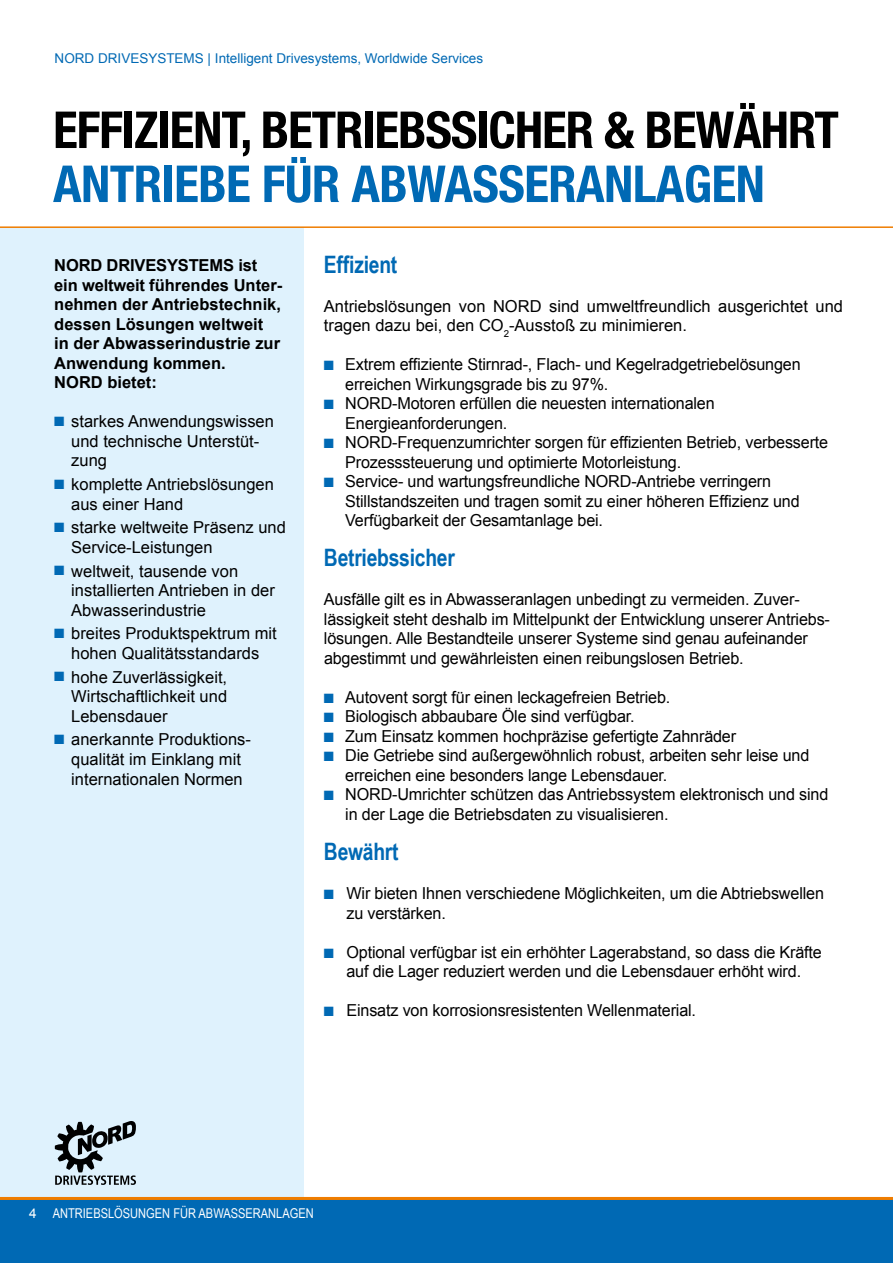
<style>
.page{position:relative;width:893px;height:1263px;background:#fff}
.page>*{position:absolute;margin:0;border:0;box-sizing:border-box;transform-origin:0 0}
.t1{font:700 condensed 51px "Helvetica Neue";letter-spacing:-.02em;color:#000}
.t2{font:700 condensed 51px "Helvetica Neue";letter-spacing:-.01em;color:#0069b4}
.t3{font:700 24px "Arial Narrow";letter-spacing:-.01em;color:#0069b4}
.t4{font:16.5px/19.5px "Arial";letter-spacing:-.01em;color:#000}
.t5{font:700 16.5px/19.5px "Arial";color:#000}
.t6{font:13.5px "Arial";color:#0069b4}
.t7{font:13.5px "Arial Narrow";color:#fff}
.s1{color:#0069b4}
.s2{font-family:"Arial"}
</style>
<div class="page">
<div style="left:0;top:228px;width:304px;height:969px;background:#dff2fd"></div>
<div style="left:0;top:1198px;width:893px;height:65px;background:#0069b4"></div>
<hr style="left:0;top:1197px;width:893px;height:3px;background:#ef7d00">
<hr style="left:0;top:226px;width:893px;height:2px;background:#ef7d00">
<svg style="left:55px;top:1121px;width:81px;height:64px"></svg>
<p class="t6" style="left:55px;top:49px;width:430px">NORD DRIVESYSTEMS | Intelligent Drivesystems, Worldwide Services</p>
<h1 class="t1" style="left:53px;top:99px;width:787px">EFFIZIENT, BETRIEBSSICHER &amp; BEWÄHRT</h1>
<h1 class="t2" style="left:53px;top:153px;width:713px">ANTRIEBE FÜR ABWASSERANLAGEN</h1>
<p class="t5" style="left:54px;top:256px;width:229px">NORD DRIVESYSTEMS ist ein weltweit führendes Unter&shy;nehmen der Antriebstechnik, dessen Lösungen weltweit<br>in der Abwasserindustrie zur<br>Anwendung kommen.<br>NORD bietet:</p>
<p class="t4" style="left:71px;top:412px;width:204px;text-indent:-17px"><span class="s1">■</span> starkes Anwendungswissen und technische Unterstüt&shy;zung</p>
<p class="t4" style="left:71px;top:475px;width:204px;text-indent:-17px"><span class="s1">■</span> komplette Antriebslösungen aus einer Hand</p>
<p class="t4" style="left:71px;top:518px;width:216px;text-indent:-17px"><span class="s1">■</span> starke weltweite Präsenz und<br>Service-Leistungen</p>
<p class="t4" style="left:71px;top:561px;width:205px;text-indent:-17px"><span class="s1">■</span> weltweit, tausende von installierten Antrieben in der<br>Abwasserindustrie</p>
<p class="t4" style="left:54px;top:624px;width:224px;text-align:center"><span class="s1">■</span> breites Produktspektrum mit hohen Qualitätsstandards</p>
<p class="t4" style="left:71px;top:667px;width:157px;text-align:justify;text-indent:-17px"><span class="s1">■</span> hohe Zuverlässigkeit, Wirtschaftlichkeit und Lebensdauer</p>
<p class="t4" style="left:54px;top:730px;width:198px;text-align:center"><span class="s1">■</span> anerkannte Produktions&shy;qualität im Einklang mit internationalen Normen</p>
<h2 class="t3" style="left:324px;top:246px;width:75px">Effizient</h2>
<p class="t4" style="left:324px;top:296px;width:521px">Antriebslösungen von NORD sind umweltfreundlich ausgerichtet und tragen dazu bei, den CO<sub>2</sub>-Ausstoß zu minimieren.</p>
<p class="t4" style="left:345px;top:355px;width:457px;text-indent:-21px"><span class="s1">■</span> Extrem effiziente Stirnrad-, Flach- und Kegelradgetriebelösungen erreichen Wirkungsgrade bis zu 97%.</p>
<p class="t4" style="left:345px;top:394px;width:371px;text-indent:-21px"><span class="s1">■</span> NORD-Motoren erfüllen die neuesten internationalen<br>Energieanforderungen.</p>
<p class="t4" style="left:345px;top:433px;width:484px;text-indent:-21px"><span class="s1">■</span> NORD-Frequenzumrichter sorgen für effizienten Betrieb, verbesserte<br>Prozesssteuerung und optimierte Motorleistung.</p>
<p class="t4" style="left:345px;top:472px;width:456px;text-indent:-21px"><span class="s1">■</span> Service- und wartungsfreundliche NORD-Antriebe verringern<br>Stillstandszeiten und tragen somit zu einer höheren Effizienz und<br>Verfügbarkeit der Gesamtanlage bei.</p>
<h2 class="t3" style="left:324px;top:540px;width:132px">Betriebssicher</h2>
<p class="t4" style="left:324px;top:590px;width:507px">Ausfälle gilt es in Abwasseranlagen unbedingt zu vermeiden. Zuver&shy;lässigkeit steht deshalb im Mittelpunkt der Entwicklung unserer Antriebs&shy;lösungen. Alle Bestandteile unserer Systeme sind genau aufeinander abgestimmt und gewährleisten einen reibungslosen Betrieb.</p>
<p class="t4" style="left:324px;top:688px;width:348px"><span class="s1">■</span> Autovent sorgt für einen leckagefreien Betrieb.</p>
<p class="t4" style="left:324px;top:707px;width:312px"><span class="s1">■</span> Biologisch abbaubare Öle sind verfügbar.</p>
<p class="t4" style="left:324px;top:727px;width:414px"><span class="s1">■</span> Zum Einsatz kommen hochpräzise gefertigte Zahnräder</p>
<p class="t4" style="left:345px;top:746px;width:466px;text-indent:-21px"><span class="s1">■</span> Die Getriebe sind außergewöhnlich robust, arbeiten sehr leise und erreichen eine besonders lange Lebensdauer.</p>
<p class="t4" style="left:345px;top:785px;width:485px;text-indent:-21px"><span class="s1">■</span> NORD-Umrichter schützen das Antriebssystem elektronisch und sind in der Lage die Betriebsdaten zu visualisieren.</p>
<h2 class="t3" style="left:324px;top:834px;width:76px">Bewährt</h2>
<p class="t4" style="left:346px;top:884px;width:479px;text-indent:-22px"><span class="s1">■</span> Wir bieten Ihnen verschiedene Möglichkeiten, um die Abtriebswellen zu verstärken.</p>
<p class="t4" style="left:324px;top:942px;width:499px;text-align:center"><span class="s1">■</span> Optional verfügbar ist ein erhöhter Lagerabstand, so dass die Kräfte auf die Lager reduziert werden und die Lebensdauer erhöht wird.</p>
<p class="t4" style="left:324px;top:1001px;width:374px"><span class="s1">■</span> Einsatz von korrosionsresistenten Wellenmaterial.</p>
<p class="t7" style="left:29px;top:1204px;width:286px"><span class="s2">4</span> ANTRIEBSLÖSUNGEN FÜR ABWASSERANLAGEN</p>
</div>
